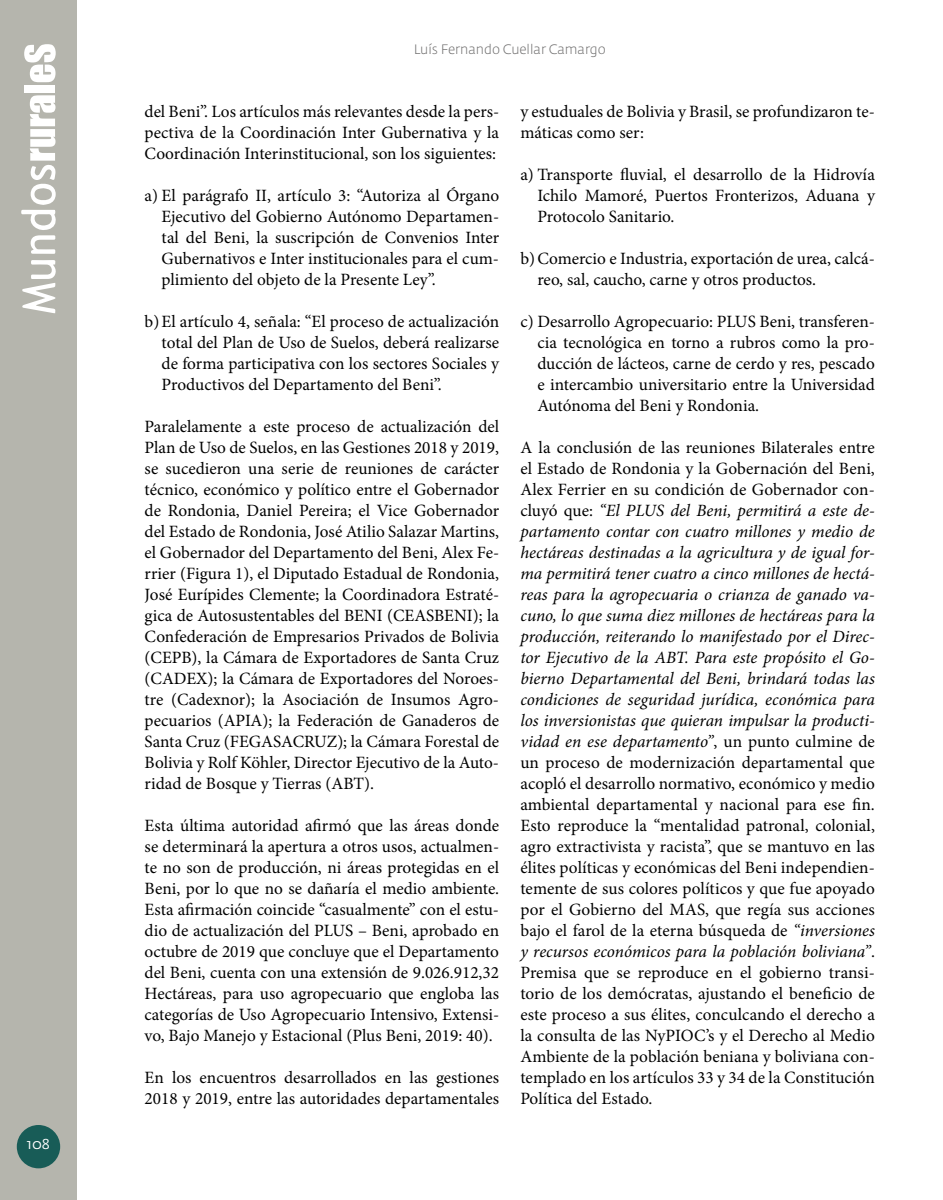
<style>
.page{position:relative;width:943px;height:1200px;background:#fff}
.page>*{position:absolute;margin:0;border:0;box-sizing:border-box;transform-origin:0 0}
.t1{font:17.25px/21px "Minion Pro";color:#000;text-align:justify}
.t2{font:14.25px "Fedra Sans Std";color:#fff}
.t3{font:300 13.5px "Fedra Sans Std";color:#706f6f}
.s1{font-style:italic}
</style>
<div class="page">
<div style="left:0;top:0;width:77px;height:1200px;background:#b5b5ad"></div>
<div style="left:17px;top:1125px;width:43px;height:43px;background:#185c57;border-radius:50%"></div>
<svg style="left:22px;top:260px;width:34px;height:53px"></svg>
<svg style="left:21px;top:95px;width:35px;height:159px"></svg>
<div style="left:25px;top:85px;width:30px;height:8px;background:#fff"></div>
<svg style="left:24px;top:44px;width:32px;height:38px"></svg>
<p class="t2" style="left:27px;top:1135px;width:24px">108</p>
<p class="t3" style="left:414px;top:41px;width:194px">Luís Fernando Cuellar Camargo</p>
<p class="t1" style="left:145px;top:101px;width:356px">del Beni”. Los artículos más relevantes desde la pers&shy;pectiva de la Coordinación Inter Gubernativa y la Coordinación Interinstitucional, son los siguientes:</p>
<p class="t1" style="left:162px;top:185px;width:339px;text-indent:-17px">a) El parágrafo II, artículo 3: “Autoriza al Órgano Ejecutivo del Gobierno Autónomo Departamen&shy;tal del Beni, la suscripción de Convenios Inter Gubernativos e Inter institucionales para el cum&shy;plimiento del objeto de la Presente Ley”.</p>
<p class="t1" style="left:162px;top:311px;width:339px;text-indent:-17px">b)El artículo 4, señala: “El proceso de actualización total del Plan de Uso de Suelos, deberá realizarse de forma participativa con los sectores Sociales y Productivos del Departamento del Beni”.</p>
<p class="t1" style="left:145px;top:416px;width:356px">Paralelamente a este proceso de actualización del Plan de Uso de Suelos, en las Gestiones 2018 y 2019, se sucedieron una serie de reuniones de carácter técnico, económico y político entre el Gobernador de Rondonia, Daniel Pereira; el Vice Gobernador del Estado de Rondonia, José Atilio Salazar Martins, el Gobernador del Departamento del Beni, Alex Fe&shy;rrier (Figura 1), el Diputado Estadual de Rondonia, José Eurípides Clemente; la Coordinadora Estraté&shy;gica de Autosustentables del BENI (CEASBENI); la Confederación de Empresarios Privados de Bolivia (CEPB), la Cámara de Exportadores de Santa Cruz (CADEX); la Cámara de Exportadores del Noroes&shy;tre (Cadexnor); la Asociación de Insumos Agro&shy;pecuarios (APIA); la Federación de Ganaderos de Santa Cruz (FEGASACRUZ); la Cámara Forestal de Bolivia y Rolf Köhler, Director Ejecutivo de la Auto&shy;ridad de Bosque y Tierras (ABT).</p>
<p class="t1" style="left:145px;top:815px;width:356px">Esta última autoridad afirmó que las áreas donde se determinará la apertura a otros usos, actualmen&shy;te no son de producción, ni áreas protegidas en el Beni, por lo que no se dañaría el medio ambiente.<br>Esta afirmación coincide “casualmente” con el estu&shy;dio de actualización del PLUS – Beni, aprobado en octubre de 2019 que concluye que el Departamento del Beni, cuenta con una extensión de 9.026.912,32<br>Hectáreas, para uso agropecuario que engloba las categorías de Uso Agropecuario Intensivo, Extensi&shy;vo, Bajo Manejo y Estacional (Plus Beni, 2019: 40).</p>
<p class="t1" style="left:145px;top:1067px;width:356px">En los encuentros desarrollados en las gestiones<br>2018 y 2019, entre las autoridades departamentales</p>
<p class="t1" style="left:520px;top:101px;width:356px">y estuduales de Bolivia y Brasil, se profundizaron te&shy;máticas como ser:</p>
<p class="t1" style="left:537px;top:164px;width:339px;text-indent:-17px">a) Transporte fluvial, el desarrollo de la Hidrovía Ichilo Mamoré, Puertos Fronterizos, Aduana y Protocolo Sanitario.</p>
<p class="t1" style="left:537px;top:248px;width:339px;text-indent:-17px">b)Comercio e Industria, exportación de urea, calcá&shy;reo, sal, caucho, carne y otros productos.</p>
<p class="t1" style="left:537px;top:311px;width:339px;text-indent:-17px">c) Desarrollo Agropecuario: PLUS Beni, transferen&shy;cia tecnológica en torno a rubros como la pro&shy;ducción de lácteos, carne de cerdo y res, pescado e intercambio universitario entre la Universidad Autónoma del Beni y Rondonia.</p>
<p class="t1" style="left:520px;top:437px;width:356px">A la conclusión de las reuniones Bilaterales entre el Estado de Rondonia y la Gobernación del Beni, Alex Ferrier en su condición de Gobernador con&shy;cluyó que: <span class="s1">“El PLUS del Beni, permitirá a este de&shy;partamento contar con cuatro millones y medio de hectáreas destinadas a la agricultura y de igual for&shy;ma permitirá tener cuatro a cinco millones de hectá&shy;reas para la agropecuaria o crianza de ganado va&shy;cuno, lo que suma diez millones de hectáreas para la producción, reiterando lo manifestado por el Direc&shy;tor Ejecutivo de la ABT. Para este propósito el Go&shy;bierno Departamental del Beni, brindará todas las condiciones de seguridad jurídica, económica para los inversionistas que quieran impulsar la producti&shy;vidad en ese departamento”</span>, un punto culmine de un proceso de modernización departamental que acopló el desarrollo normativo, económico y medio ambiental departamental y nacional para ese fin.<br>Esto reproduce la “mentalidad patronal, colonial, agro extractivista y racista”, que se mantuvo en las élites políticas y económicas del Beni independien&shy;temente de sus colores políticos y que fue apoyado por el Gobierno del MAS, que regía sus acciones bajo el farol de la eterna búsqueda de <span class="s1">“inversiones y recursos económicos para la población boliviana”</span>.<br>Premisa que se reproduce en el gobierno transi&shy;torio de los demócratas, ajustando el beneficio de este proceso a sus élites, conculcando el derecho a la consulta de las NyPIOC’s y el Derecho al Medio Ambiente de la población beniana y boliviana con&shy;templado en los artículos 33 y 34 de la Constitución Política del Estado.</p>
</div>
